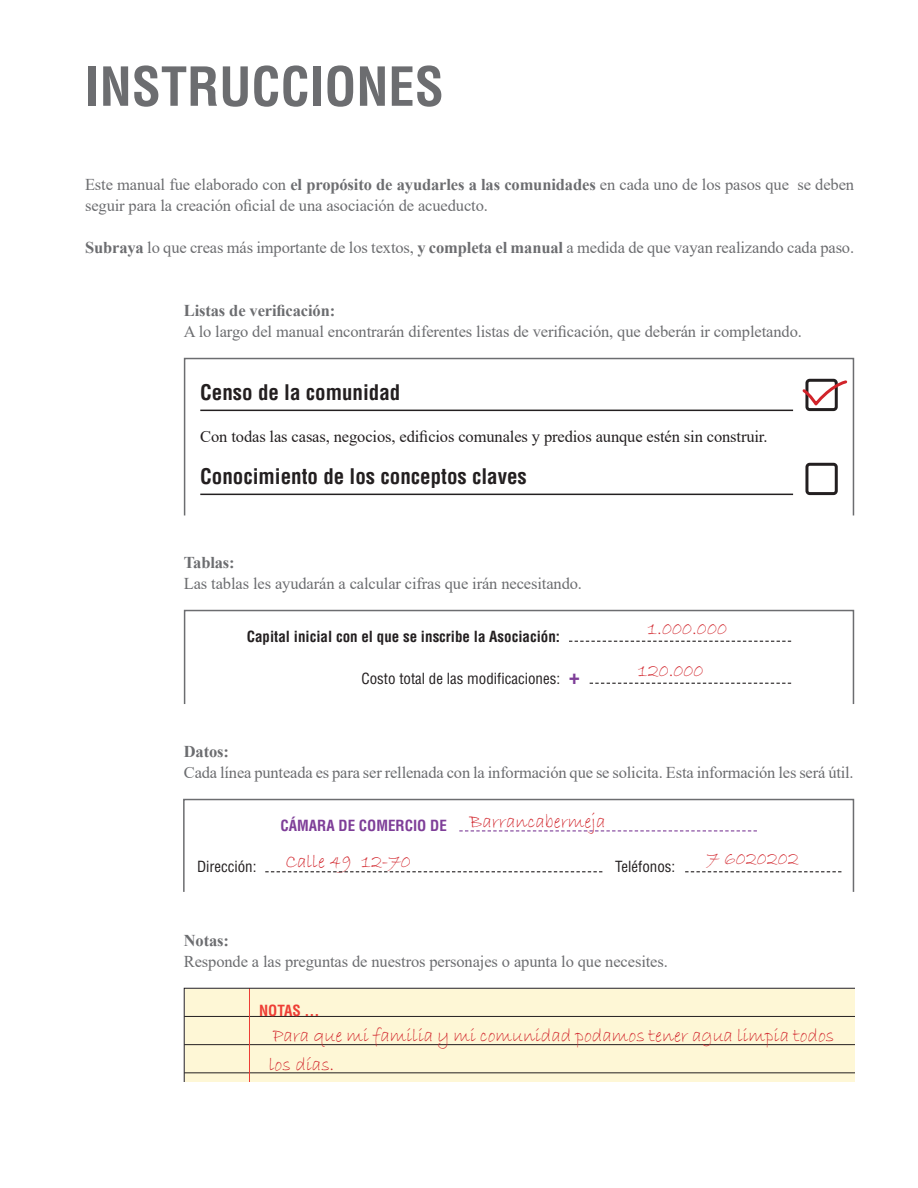
<style>
.page{position:relative;width:918px;height:1188px;background:#fff}
.page>*{position:absolute;margin:0;border:0;box-sizing:border-box;transform-origin:0 0}
.t1{font:700 condensed 52.5px "Helvetica LT Std";color:#6c6d70}
.t2{font:700 condensed 21px "Helvetica LT Std";color:#231f20}
.t3{font:19.5px/28.5px "Bradley Hand ITC";letter-spacing:-.01em;color:#d1232a}
.t4{font:16.5px/21px "Times New Roman";letter-spacing:-.01em;color:#6c6d70}
.t5{font:16.5px "Times New Roman";letter-spacing:-.01em;color:#231f20}
.t6{font:700 16.5px "Times New Roman";letter-spacing:-.01em;color:#6c6d70}
.t7{font:condensed 15px "Helvetica LT Std";color:#231f20}
.t8{font:700 condensed 15px "Helvetica LT Std";color:#231f20}
.t9{font:700 condensed 15px "Helvetica LT Std";color:#7e3e98}
.t10{font:700 condensed 15px "Helvetica LT Std";color:#ee3e35}
.s1{font-weight:700}
.s2{font-weight:700;font-size:21px;color:#7e3e98}
</style>
<div class="page">
<div style="left:805px;top:379px;width:33px;height:32px;border:3px solid #231f20;border-radius:3px"></div>
<div style="left:805px;top:463px;width:33px;height:32px;border:3px solid #231f20;border-radius:3px"></div>
<hr style="left:200px;top:410px;width:593px;height:1px;background:#231f20">
<hr style="left:200px;top:494px;width:593px;height:1px;background:#231f20">
<svg style="left:802px;top:378px;width:46px;height:29px"></svg>
<svg style="left:569px;top:641px;width:222px;height:1px"></svg>
<svg style="left:590px;top:683px;width:201px;height:1px"></svg>
<svg style="left:459px;top:830px;width:298px;height:1px"></svg>
<svg style="left:265px;top:871px;width:337px;height:1px"></svg>
<svg style="left:685px;top:871px;width:156px;height:1px"></svg>
<div style="left:183px;top:799px;width:671px;height:94px;border:2px solid #6c6d70"></div>
<svg style="left:184px;top:988px;width:670px;height:94px;background:#f3ebcc"></svg>
<div style="left:184px;top:358px;width:670px;height:158px;border:2px solid #6c6d70"></div>
<div style="left:184px;top:610px;width:670px;height:95px;border:2px solid #6c6d70"></div>
<h1 class="t1" style="left:85px;top:54px;width:360px">INSTRUCCIONES</h1>
<p class="t4" style="left:85px;top:173px;width:771px">Este manual fue elaborado con <span class="s1">el propósito de ayudarles a las comunidades</span> en cada uno de los pasos que se deben seguir para la creación oficial de una asociación de acueducto.</p>
<p class="t4" style="left:85px;top:236px;width:771px"><span class="s1">Subraya</span> lo que creas más importante de los textos, <span class="s1">y completa el manual</span> a medida de que vayan realizando cada paso.</p>
<p class="t6" style="left:184px;top:298px;width:153px">Listas de verificación:</p>
<p class="t4" style="left:184px;top:320px;width:620px">A lo largo del manual encontrarán diferentes listas de verificación, que deberán ir completando.</p>
<p class="t2" style="left:200px;top:379px;width:202px">Censo de la comunidad</p>
<p class="t5" style="left:200px;top:425px;width:569px">Con todas las casas, negocios, edificios comunales y predios aunque estén sin construir.</p>
<p class="t2" style="left:200px;top:463px;width:328px">Conocimiento de los conceptos claves</p>
<p class="t6" style="left:184px;top:550px;width:52px">Tablas:</p>
<p class="t4" style="left:184px;top:572px;width:400px">Las tablas les ayudarán a calcular cifras que irán necesitando.</p>
<p class="t8" style="left:247px;top:627px;width:315px">Capital inicial con el que se inscribe la Asociación:</p>
<p class="t7" style="left:361px;top:669px;width:220px">Costo total de las modificaciones: <span class="s2">+</span></p>
<p class="t3" style="left:648px;top:615px;width:81px">1.000.000</p>
<p class="t3" style="left:638px;top:657px;width:67px">120.000</p>
<p class="t6" style="left:184px;top:739px;width:47px">Datos:</p>
<p class="t4" style="left:184px;top:761px;width:671px">Cada línea punteada es para ser rellenada con la información que se solicita. Esta información les será útil.</p>
<p class="t9" style="left:281px;top:817px;width:168px">CÁMARA DE COMERCIO DE</p>
<p class="t3" style="left:470px;top:808px;width:138px">Barrancabermeja</p>
<p class="t3" style="left:285px;top:848px;width:127px">Calle 49 12-70</p>
<p class="t3" style="left:707px;top:845px;width:94px">7 6020202</p>
<p class="t7" style="left:197px;top:858px;width:61px">Dirección:</p>
<p class="t7" style="left:615px;top:858px;width:62px">Teléfonos:</p>
<p class="t6" style="left:184px;top:928px;width:47px">Notas:</p>
<p class="t4" style="left:184px;top:950px;width:486px">Responde a las preguntas de nuestros personajes o apunta lo que necesites.</p>
<p class="t10" style="left:259px;top:1002px;width:62px">NOTAS ...</p>
<p class="t3" style="left:269px;top:1022px;width:567px">Para que mi familia y mi comunidad podamos tener agua limpia todos los días.</p>
</div>
